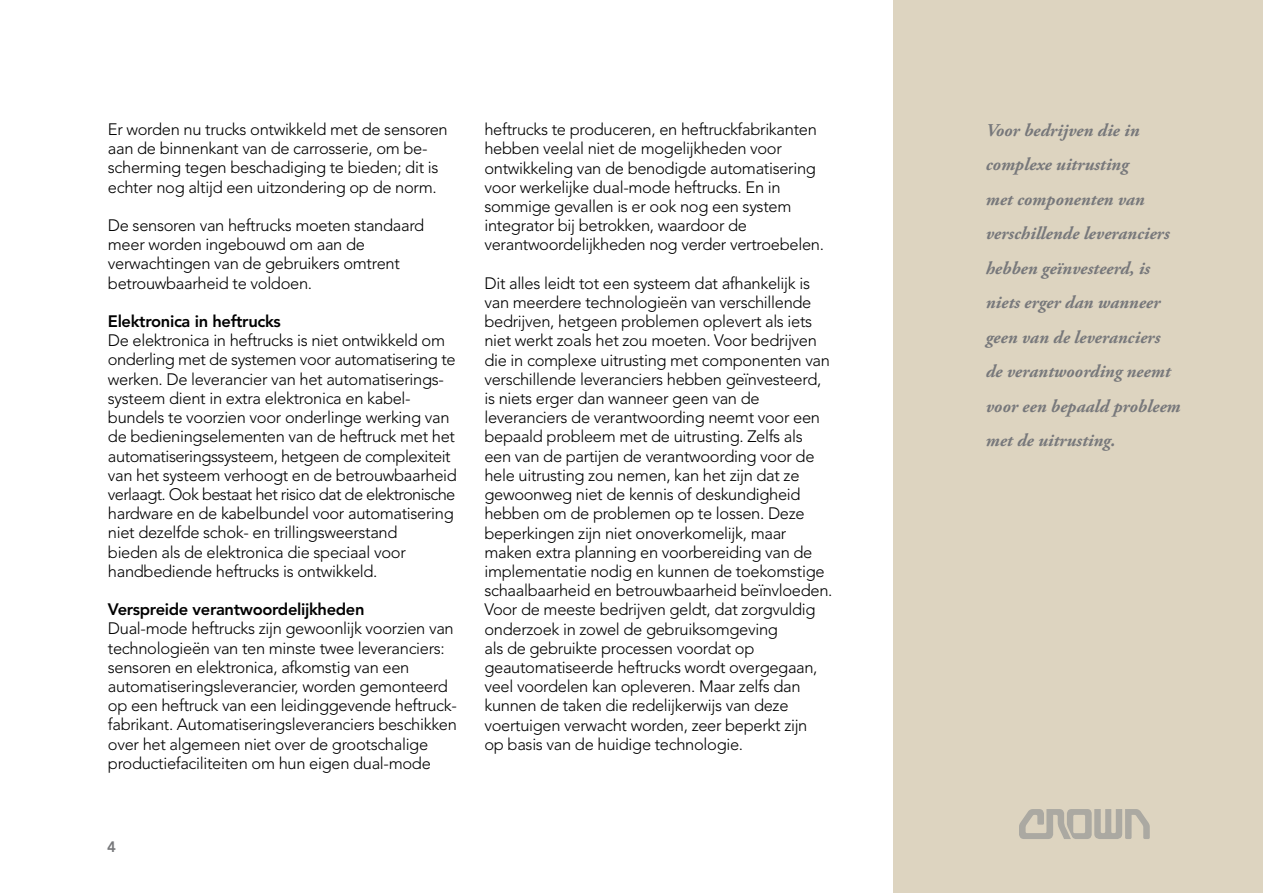
<style>
.page{position:relative;width:1263px;height:893px;background:#fff}
.page>*{position:absolute;margin:0;border:0;box-sizing:border-box;transform-origin:0 0}
.t1{font:italic 700 18px/34.5px "Adobe Garamond Pro";color:#77787b}
.t2{font:300 16.5px/19.2px "Avenir";letter-spacing:-.02em;color:#000}
.t3{font:800 16.5px "Avenir";letter-spacing:-.02em;color:#000}
.t4{font:800 15px "Avenir";color:#77787b}
</style>
<div class="page">
<div style="left:893px;top:0;width:370px;height:893px;background:#ddd4c0"></div>
<svg style="left:1019px;top:809px;width:131px;height:30px"></svg>
<p class="t2" style="left:108px;top:120px;width:341px">Er worden nu trucks ontwikkeld met de sensoren aan de binnenkant van de carrosserie, om be&shy;scherming tegen beschadiging te bieden; dit is echter nog altijd een uitzondering op de norm.</p>
<p class="t2" style="left:108px;top:216px;width:318px">De sensoren van heftrucks moeten standaard meer worden ingebouwd om aan de verwachtingen van de gebruikers omtrent betrouwbaarheid te voldoen.</p>
<p class="t3" style="left:108px;top:312px;width:175px">Elektronica in heftrucks</p>
<p class="t2" style="left:108px;top:331px;width:351px">De elektronica in heftrucks is niet ontwikkeld om onderling met de systemen voor automatisering te werken. De leverancier van het automatiserings&shy;systeem dient in extra elektronica en kabel&shy;bundels te voorzien voor onderlinge werking van de bedieningselementen van de heftruck met het automatiseringssysteem, hetgeen de complexiteit van het systeem verhoogt en de betrouwbaarheid verlaagt. Ook bestaat het risico dat de elektronische hardware en de kabelbundel voor automatisering niet dezelfde schok- en trillingsweerstand<br>bieden als de elektronica die speciaal voor handbediende heftrucks is ontwikkeld.</p>
<p class="t3" style="left:108px;top:600px;width:258px">Verspreide verantwoordelijkheden</p>
<p class="t2" style="left:108px;top:619px;width:351px">Dual-mode heftrucks zijn gewoonlijk voorzien van technologieën van ten minste twee leveranciers: sensoren en elektronica, afkomstig van een automatiseringsleverancier, worden gemonteerd op een heftruck van een leidinggevende heftruck&shy;fabrikant. Automatiseringsleveranciers beschikken over het algemeen niet over de grootschalige productiefaciliteiten om hun eigen dual-mode</p>
<p class="t4" style="left:107px;top:837px;width:10px">4</p>
<p class="t2" style="left:484px;top:120px;width:341px">heftrucks te produceren, en heftruckfabrikanten hebben veelal niet de mogelijkheden voor ontwikkeling van de benodigde automatisering voor werkelijke dual-mode heftrucks. En in sommige gevallen is er ook nog een system integrator bij betrokken, waardoor de verantwoordelijkheden nog verder vertroebelen.</p>
<p class="t2" style="left:484px;top:273px;width:350px">Dit alles leidt tot een systeem dat afhankelijk is van meerdere technologieën van verschillende bedrijven, hetgeen problemen oplevert als iets niet werkt zoals het zou moeten. Voor bedrijven die in complexe uitrusting met componenten van verschillende leveranciers hebben geïnvesteerd, is niets erger dan wanneer geen van de leveranciers de verantwoording neemt voor een bepaald probleem met de uitrusting. Zelfs als een van de partijen de verantwoording voor de hele uitrusting zou nemen, kan het zijn dat ze gewoonweg niet de kennis of deskundigheid hebben om de problemen op te lossen. Deze beperkingen zijn niet onoverkomelijk, maar maken extra planning en voorbereiding van de implementatie nodig en kunnen de toekomstige schaalbaarheid en betrouwbaarheid beïnvloeden.<br>Voor de meeste bedrijven geldt, dat zorgvuldig onderzoek in zowel de gebruiksomgeving<br>als de gebruikte processen voordat op geautomatiseerde heftrucks wordt overgegaan, veel voordelen kan opleveren. Maar zelfs dan kunnen de taken die redelijkerwijs van deze voertuigen verwacht worden, zeer beperkt zijn<br>op basis van de huidige technologie.</p>
<p class="t1" style="left:986px;top:113px;width:196px">Voor bedrijven die in complexe uitrusting<br>met componenten van verschillende leveranciers hebben geïnvesteerd, is niets erger dan wanneer geen van de leveranciers de verantwoording neemt voor een bepaald probleem met de uitrusting.</p>
</div>
